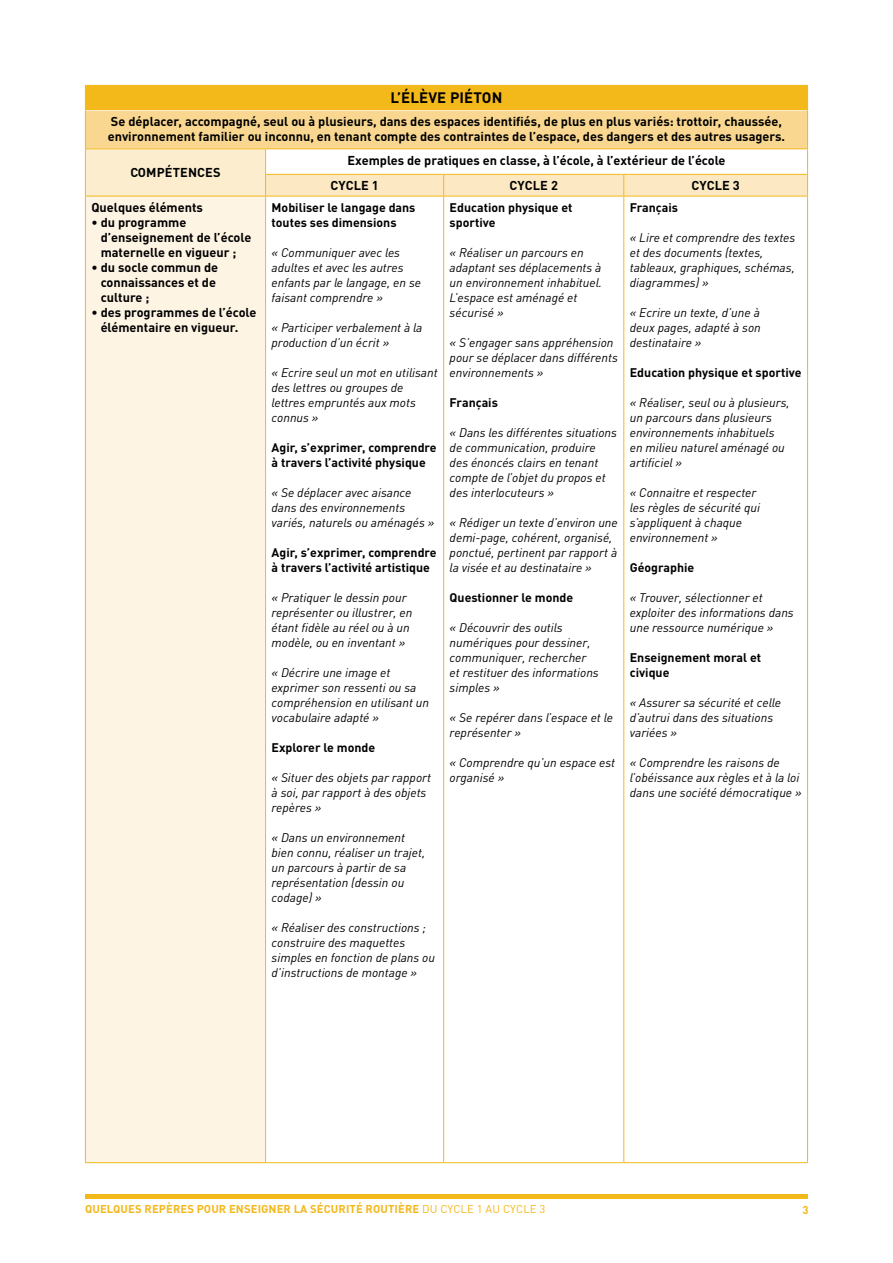
<style>
.page{position:relative;width:893px;height:1263px;background:#fff}
.page>*{position:absolute;margin:0;border:0;box-sizing:border-box;transform-origin:0 0}
.t1{font:700 15px "DIN Pro";letter-spacing:.01em;color:#000}
.t2{font:700 12.75px/15px "DIN Pro";color:#000}
.t3{font:italic 12.3px/15px "DIN Pro";color:#000}
.t4{font:700 12.3px/15px "DIN Pro";color:#000}
.t5{font:700 11.25px "DIN Pro";letter-spacing:.01em;color:#f3b81a}
.s1{font-weight:400}
</style>
<div class="page">
<hr style="left:85px;top:1194px;width:723px;height:4px;background:#f3b81a">
<div style="left:85px;top:85px;width:722px;height:26px;background:#f3b81a"></div>
<div style="left:85px;top:111px;width:722px;height:38px;background:#f9d790"></div>
<div style="left:85px;top:149px;width:181px;height:47px;background:#fcedcf"></div>
<div style="left:85px;top:196px;width:181px;height:967px;background:#fef4e4"></div>
<hr style="left:624px;top:85px;width:184px;height:1px;background:#f3b81a">
<svg style="left:807px;top:86px;width:1px;height:25px"></svg>
<hr style="left:443px;top:196px;width:1px;height:966px;background:#f3b81a">
<hr style="left:807px;top:196px;width:1px;height:966px;background:#f3b81a">
<hr style="left:624px;top:1162px;width:184px;height:1px;background:#f3b81a">
<hr style="left:623px;top:196px;width:1px;height:966px;background:#f3b81a">
<hr style="left:266px;top:1162px;width:178px;height:1px;background:#f3b81a">
<hr style="left:444px;top:1162px;width:180px;height:1px;background:#f3b81a">
<hr style="left:624px;top:196px;width:184px;height:1px;background:#f3b81a">
<hr style="left:444px;top:196px;width:180px;height:1px;background:#f3b81a">
<hr style="left:266px;top:196px;width:178px;height:1px;background:#f3b81a">
<hr style="left:86px;top:110px;width:180px;height:1px;background:#fcedcf">
<hr style="left:266px;top:110px;width:178px;height:1px;background:#fcedcf">
<hr style="left:444px;top:110px;width:180px;height:1px;background:#fcedcf">
<hr style="left:624px;top:110px;width:183px;height:1px;background:#fcedcf">
<hr style="left:85px;top:111px;width:1px;height:37px;background:#f3b81a">
<hr style="left:807px;top:111px;width:1px;height:37px;background:#f3b81a">
<hr style="left:266px;top:148px;width:178px;height:1px;background:#f3b81a">
<hr style="left:444px;top:148px;width:180px;height:1px;background:#f3b81a">
<hr style="left:624px;top:148px;width:184px;height:1px;background:#f3b81a">
<hr style="left:85px;top:196px;width:1px;height:966px;background:#f3b81a">
<hr style="left:265px;top:196px;width:1px;height:966px;background:#f3b81a">
<hr style="left:85px;top:1162px;width:181px;height:1px;background:#f3b81a">
<hr style="left:85px;top:148px;width:181px;height:1px;background:#f3b81a">
<svg style="left:85px;top:149px;width:1px;height:47px"></svg>
<svg style="left:265px;top:149px;width:543px;height:47px"></svg>
<hr style="left:85px;top:196px;width:181px;height:1px;background:#f3b81a">
<p class="t1" style="left:391px;top:88px;width:113px">L’ÉLÈVE PIÉTON</p>
<p class="t2" style="left:108px;top:114px;width:679px">Se déplacer, accompagné, seul ou à plusieurs, dans des espaces identifiés, de plus en plus variés: trottoir, chaussée, environnement familier ou inconnu, en tenant compte des contraintes de l’espace, des dangers et des autres usagers.</p>
<p class="t2" style="left:130px;top:165px;width:92px">COMPÉTENCES</p>
<p class="t2" style="left:348px;top:152px;width:380px">Exemples de pratiques en classe, à l’école, à l’extérieur de l’école</p>
<p class="t2" style="left:330px;top:178px;width:50px">CYCLE 1</p>
<p class="t2" style="left:510px;top:178px;width:50px">CYCLE 2</p>
<p class="t2" style="left:691px;top:178px;width:50px">CYCLE 3</p>
<p class="t2" style="left:91px;top:199px;width:113px">Quelques éléments</p>
<p class="t2" style="left:101px;top:214px;width:152px;text-indent:-9px">• du programme d’enseignement de l’école maternelle en vigueur ;</p>
<p class="t2" style="left:101px;top:259px;width:119px;text-indent:-9px">• du socle commun de connaissances et de culture ;</p>
<p class="t2" style="left:101px;top:304px;width:157px;text-indent:-9px">• des programmes de l’école élémentaire en vigueur.</p>
<p class="t4" style="left:272px;top:199px;width:145px">Mobiliser le langage dans toutes ses dimensions</p>
<p class="t3" style="left:272px;top:244px;width:151px">« Communiquer avec les adultes et avec les autres enfants par le langage, en se faisant comprendre »</p>
<p class="t3" style="left:272px;top:319px;width:152px">« Participer verbalement à la production d’un écrit »</p>
<p class="t3" style="left:272px;top:364px;width:168px">« Ecrire seul un mot en utilisant des lettres ou groupes de lettres empruntés aux mots connus »</p>
<p class="t4" style="left:272px;top:439px;width:167px">Agir, s’exprimer, comprendre à travers l’activité physique</p>
<p class="t3" style="left:272px;top:484px;width:164px">« Se déplacer avec aisance dans des environnements variés, naturels ou aménagés »</p>
<p class="t4" style="left:272px;top:544px;width:167px">Agir, s’exprimer, comprendre à travers l’activité artistique</p>
<p class="t3" style="left:272px;top:589px;width:142px">« Pratiquer le dessin pour représenter ou illustrer, en étant fidèle au réel ou à un modèle, ou en inventant »</p>
<p class="t3" style="left:272px;top:664px;width:159px">« Décrire une image et exprimer son ressenti ou sa compréhension en utilisant un vocabulaire adapté »</p>
<p class="t4" style="left:272px;top:739px;width:105px">Explorer le monde</p>
<p class="t3" style="left:272px;top:769px;width:161px">« Situer des objets par rapport à soi, par rapport à des objets repères »</p>
<p class="t3" style="left:272px;top:829px;width:155px">« Dans un environnement bien connu, réaliser un trajet, un parcours à partir de sa représentation (dessin ou codage) »</p>
<p class="t3" style="left:272px;top:919px;width:165px">« Réaliser des constructions ; construire des maquettes simples en fonction de plans ou d’instructions de montage »</p>
<p class="t4" style="left:450px;top:199px;width:124px">Education physique et sportive</p>
<p class="t3" style="left:450px;top:244px;width:154px">« Réaliser un parcours en adaptant ses déplacements à un environnement inhabituel.<br>L’espace est aménagé et sécurisé »</p>
<p class="t3" style="left:450px;top:334px;width:170px">« S’engager sans appréhension pour se déplacer dans différents environnements »</p>
<p class="t4" style="left:450px;top:394px;width:50px">Français</p>
<p class="t3" style="left:450px;top:424px;width:169px">« Dans les différentes situations de communication, produire des énoncés clairs en tenant compte de l’objet du propos et des interlocuteurs »</p>
<p class="t3" style="left:450px;top:514px;width:170px">« Rédiger un texte d’environ une demi-page, cohérent, organisé, ponctué, pertinent par rapport à la visée et au destinataire »</p>
<p class="t4" style="left:450px;top:589px;width:125px">Questionner le monde</p>
<p class="t3" style="left:450px;top:619px;width:151px">« Découvrir des outils numériques pour dessiner, communiquer, rechercher et restituer des informations simples »</p>
<p class="t3" style="left:450px;top:709px;width:165px">« Se repérer dans l’espace et le représenter »</p>
<p class="t3" style="left:450px;top:754px;width:167px">« Comprendre qu’un espace est organisé »</p>
<p class="t4" style="left:630px;top:199px;width:50px">Français</p>
<p class="t3" style="left:630px;top:229px;width:167px">« Lire et comprendre des textes et des documents (textes, tableaux, graphiques, schémas, diagrammes) »</p>
<p class="t3" style="left:630px;top:304px;width:132px;text-align:justify">« Ecrire un texte, d’une à deux pages, adapté à son destinataire »</p>
<p class="t4" style="left:630px;top:364px;width:173px">Education physique et sportive</p>
<p class="t3" style="left:630px;top:394px;width:161px">« Réaliser, seul ou à plusieurs, un parcours dans plusieurs environnements inhabituels en milieu naturel aménagé ou artificiel »</p>
<p class="t3" style="left:630px;top:484px;width:132px">« Connaitre et respecter les règles de sécurité qui s’appliquent à chaque environnement »</p>
<p class="t4" style="left:630px;top:559px;width:66px">Géographie</p>
<p class="t3" style="left:630px;top:589px;width:165px">« Trouver, sélectionner et exploiter des informations dans une ressource numérique »</p>
<p class="t4" style="left:630px;top:649px;width:133px">Enseignement moral et civique</p>
<p class="t3" style="left:630px;top:694px;width:153px">« Assurer sa sécurité et celle d’autrui dans des situations variées »</p>
<p class="t3" style="left:630px;top:754px;width:173px">« Comprendre les raisons de l’obéissance aux règles et à la loi dans une société démocratique »</p>
<p class="t5" style="left:85px;top:1201px;width:462px">QUELQUES REPÈRES POUR ENSEIGNER LA SÉCURITÉ ROUTIÈRE <span class="s1">DU CYCLE 1 AU CYCLE 3</span></p>
<p class="t5" style="left:802px;top:1202px;width:8px">3</p>
</div>
